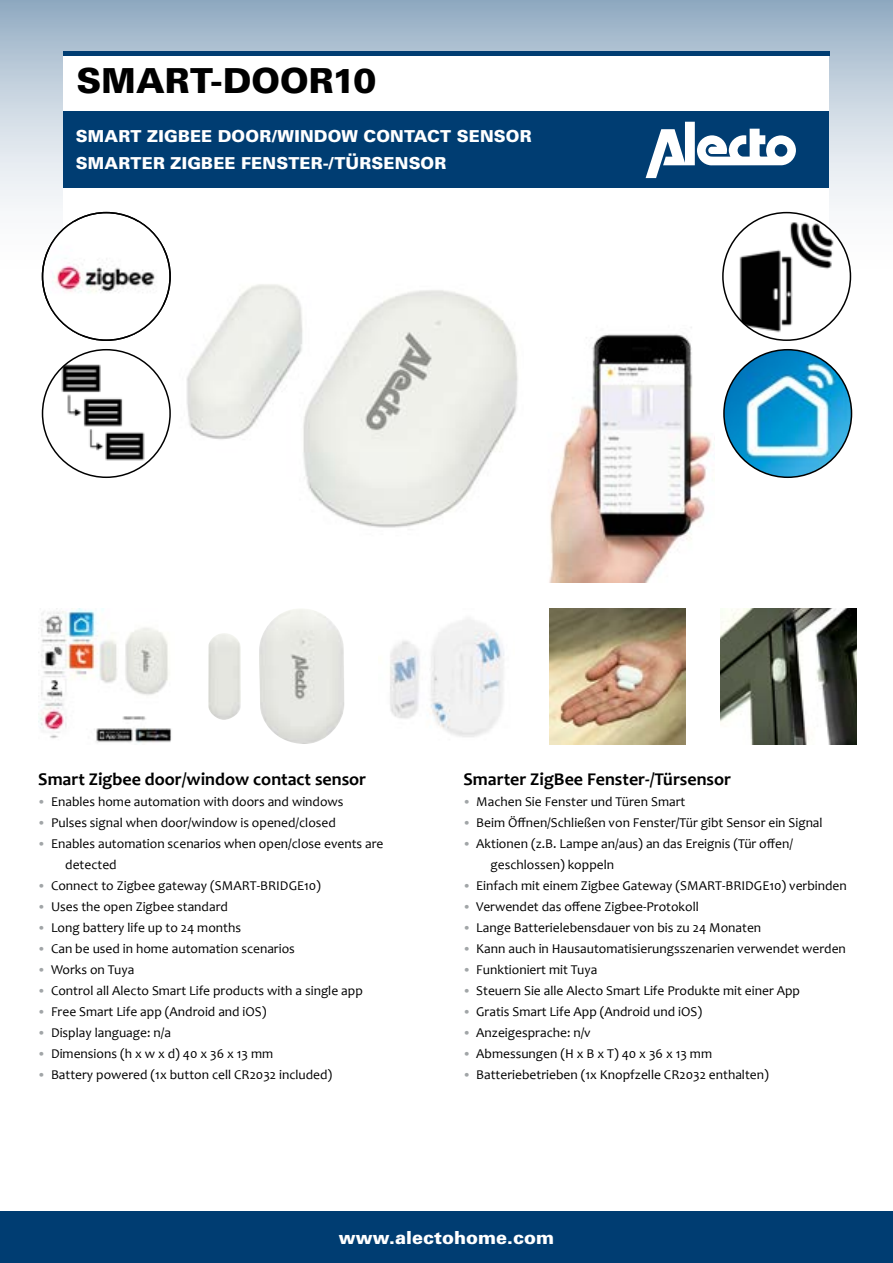
<style>
.page{position:relative;width:893px;height:1263px;background:#fff}
.page>*{position:absolute;margin:0;border:0;box-sizing:border-box;transform-origin:0 0}
.t1{font:900 34.5px "Univers LT Std";color:#000}
.t2{font:700 18px "Candara";color:#000}
.t3{font:900 18px "Univers LT Std";color:#fff}
.t4{font:900 16.5px/27px "Univers LT Std";letter-spacing:.01em;color:#fff}
.t5{font:13.5px/21px "Candara";color:#000}
.s1{font-family:"Calibri";font-weight:300;color:#a1a5a7}
</style>
<div class="page">
<svg style="left:0;top:0;width:893px;height:306px"></svg>
<div style="left:0;top:1212px;width:893px;height:51px;background:#003d72"></div>
<div style="left:64px;top:51px;width:765px;height:557px;background:#fff"></div>
<div style="left:63px;top:112px;width:766px;height:76px;background:#003d72"></div>
<img style="left:550px;top:608px;width:136px;height:136px">
<img style="left:721px;top:608px;width:136px;height:136px">
<img style="left:390px;top:619px;width:114px;height:118px">
<img style="left:208px;top:609px;width:136px;height:135px">
<img style="left:168px;top:257px;width:350px;height:271px">
<hr style="left:63px;top:51px;width:766px;height:4px;background:#003d72">
<img style="left:38px;top:608px;width:133px;height:135px">
<svg style="left:646px;top:122px;width:150px;height:56px"></svg>
<img style="left:49px;top:356px;width:109px;height:112px">
<img style="left:723px;top:213px;width:127px;height:127px;border-radius:64px">
<img style="left:724px;top:350px;width:127px;height:127px;border-radius:64px">
<img style="left:50px;top:222px;width:113px;height:113px">
<img style="left:549px;top:327px;width:163px;height:255px">
<h1 class="t1" style="left:77px;top:59px;width:301px">SMART-DOOR10</h1>
<p class="t4" style="left:76px;top:123px;width:457px">SMART ZIGBEE DOOR/WINDOW CONTACT SENSOR<br>SMARTER ZIGBEE FENSTER-/TÜRSENSOR</p>
<h2 class="t2" style="left:38px;top:768px;width:329px">Smart Zigbee door/window contact sensor</h2>
<p class="t5" style="left:38px;top:791px;width:307px"><span class="s1">•</span> Enables home automation with doors and windows</p>
<p class="t5" style="left:38px;top:812px;width:299px"><span class="s1">•</span> Pulses signal when door/window is opened/closed</p>
<p class="t5" style="left:65px;top:833px;width:320px;text-indent:-27px"><span class="s1">•</span> Enables automation scenarios when open/close events are detected</p>
<p class="t5" style="left:38px;top:875px;width:284px"><span class="s1">•</span> Connect to Zigbee gateway (SMART-BRIDGE10)</p>
<p class="t5" style="left:38px;top:896px;width:191px"><span class="s1">•</span> Uses the open Zigbee standard</p>
<p class="t5" style="left:38px;top:917px;width:204px"><span class="s1">•</span> Long battery life up to 24 months</p>
<p class="t5" style="left:38px;top:938px;width:258px"><span class="s1">•</span> Can be used in home automation scenarios</p>
<p class="t5" style="left:38px;top:959px;width:98px"><span class="s1">•</span> Works on Tuya</p>
<p class="t5" style="left:38px;top:980px;width:326px"><span class="s1">•</span> Control all Alecto Smart Life products with a single app</p>
<p class="t5" style="left:38px;top:1001px;width:230px"><span class="s1">•</span> Free Smart Life app (Android and iOS)</p>
<p class="t5" style="left:38px;top:1022px;width:134px"><span class="s1">•</span> Display language: n/a</p>
<p class="t5" style="left:38px;top:1043px;width:236px"><span class="s1">•</span> Dimensions (h x w x d) 40 x 36 x 13 mm</p>
<p class="t5" style="left:38px;top:1064px;width:296px"><span class="s1">•</span> Battery powered (1x button cell CR2032 included)</p>
<h2 class="t2" style="left:463px;top:768px;width:269px">Smarter ZigBee Fenster-/Türsensor</h2>
<p class="t5" style="left:463px;top:791px;width:223px"><span class="s1">•</span> Machen Sie Fenster und Türen Smart</p>
<p class="t5" style="left:463px;top:812px;width:361px"><span class="s1">•</span> Beim Öffnen/Schließen von Fenster/Tür gibt Sensor ein Signal</p>
<p class="t5" style="left:490px;top:833px;width:304px;text-indent:-27px"><span class="s1">•</span> Aktionen (z.B. Lampe an/aus) an das Ereignis (Tür offen/ geschlossen) koppeln</p>
<p class="t5" style="left:463px;top:875px;width:385px"><span class="s1">•</span> Einfach mit einem Zigbee Gateway (SMART-BRIDGE10) verbinden</p>
<p class="t5" style="left:463px;top:896px;width:237px"><span class="s1">•</span> Verwendet das offene Zigbee-Protokoll</p>
<p class="t5" style="left:463px;top:917px;width:299px"><span class="s1">•</span> Lange Batterielebensdauer von bis zu 24 Monaten</p>
<p class="t5" style="left:463px;top:938px;width:384px"><span class="s1">•</span> Kann auch in Hausautomatisierungsszenarien verwendet werden</p>
<p class="t5" style="left:463px;top:959px;width:135px"><span class="s1">•</span> Funktioniert mit Tuya</p>
<p class="t5" style="left:463px;top:980px;width:338px"><span class="s1">•</span> Steuern Sie alle Alecto Smart Life Produkte mit einer App</p>
<p class="t5" style="left:463px;top:1001px;width:240px"><span class="s1">•</span> Gratis Smart Life App (Android und iOS)</p>
<p class="t5" style="left:463px;top:1022px;width:129px"><span class="s1">•</span> Anzeigesprache: n/v</p>
<p class="t5" style="left:463px;top:1043px;width:250px"><span class="s1">•</span> Abmessungen (H x B x T) 40 x 36 x 13 mm</p>
<p class="t5" style="left:463px;top:1064px;width:307px"><span class="s1">•</span> Batteriebetrieben (1x Knopfzelle CR2032 enthalten)</p>
<h2 class="t3" style="left:339px;top:1226px;width:217px">www.alectohome.com</h2>
</div>
